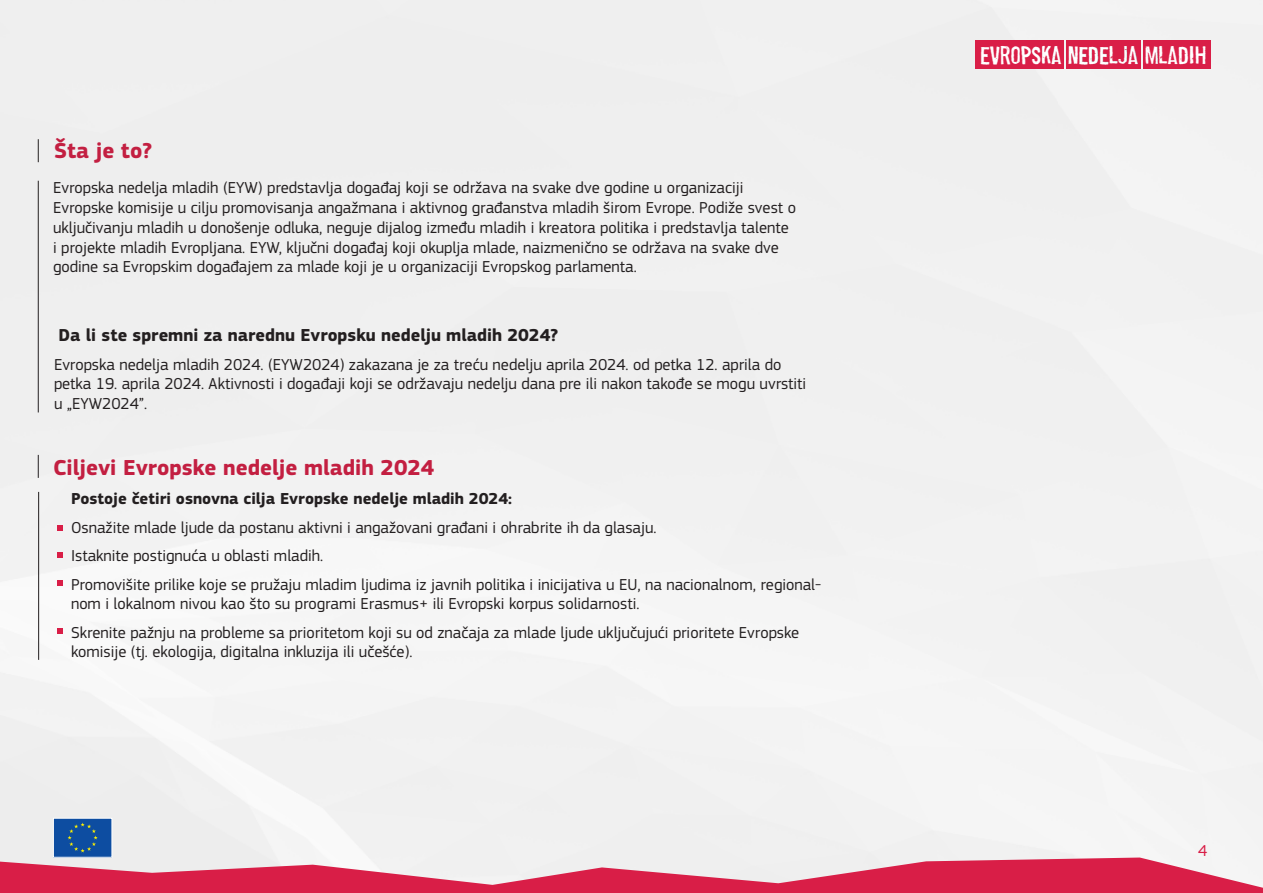
<style>
.page{position:relative;width:1263px;height:893px;background:#fff}
.page>*{position:absolute;margin:0;border:0;box-sizing:border-box;transform-origin:0 0}
.t1{font:30px "Refuse Pro";color:#fff}
.t2{font:700 22.5px "EC Square Sans Pro";color:#c31f41}
.t3{font:700 18px "EC Square Sans Pro";color:#231f20}
.t4{font:16.5px/19.8px "EC Square Sans Pro";color:#231f20}
.t5{font:700 16.5px "EC Square Sans Pro";color:#231f20}
.t6{font:16.5px "EC Square Sans Pro";color:#d91e47}
</style>
<div class="page">
<div style="left:0;top:0;width:1058px;height:857px;background:#f0f0f0"></div>
<div style="left:1058px;top:0;width:205px;height:857px;background:#f2f2f2"></div>
<div style="left:53px;top:818px;width:59px;height:39px;background:#0d4da1"></div>
<svg style="left:68px;top:823px;width:30px;height:29px"></svg>
<div style="left:53px;top:818px;width:59px;height:39px;border:1px solid #fff"></div>
<svg style="left:0;top:857px;width:1263px;height:36px;fill:#d91e47"></svg>
<div style="left:975px;top:40px;width:89px;height:28px;background:#d91e47"></div>
<div style="left:1142px;top:40px;width:68px;height:28px;background:#d91e47"></div>
<div style="left:1066px;top:40px;width:74px;height:28px;background:#d91e47"></div>
<svg style="left:1042px;top:47px;width:1px;height:16px"></svg>
<svg style="left:1052px;top:47px;width:4px;height:17px"></svg>
<svg style="left:1068px;top:47px;width:49px;height:17px"></svg>
<svg style="left:1123px;top:47px;width:4px;height:16px"></svg>
<svg style="left:1135px;top:51px;width:3px;height:13px"></svg>
<svg style="left:1155px;top:47px;width:3px;height:17px"></svg>
<svg style="left:38px;top:139px;width:1px;height:23px"></svg>
<svg style="left:38px;top:455px;width:1px;height:23px"></svg>
<hr style="left:38px;top:181px;width:1px;height:231px;background:#231f20">
<hr style="left:38px;top:492px;width:1px;height:168px;background:#231f20">
<svg style="left:57px;top:525px;width:5px;height:5px"></svg>
<svg style="left:57px;top:628px;width:5px;height:5px"></svg>
<svg style="left:57px;top:553px;width:5px;height:5px"></svg>
<svg style="left:57px;top:581px;width:5px;height:5px"></svg>
<p class="t2" style="left:54px;top:137px;width:100px">Šta je to?</p>
<p class="t4" style="left:53px;top:178px;width:744px">Evropska nedelja mladih (EYW) predstavlja događaj koji se održava na svake dve godine u organizaciji Evropske komisije u cilju promovisanja angažmana i aktivnog građanstva mladih širom Evrope. Podiže svest o uključivanju mladih u donošenje odluka, neguje dijalog između mladih i kreatora politika i predstavlja talente i projekte mladih Evropljana. EYW, ključni događaj koji okuplja mlade, naizmenično se održava na svake dve godine sa Evropskim događajem za mlade koji je u organizaciji Evropskog parlamenta.</p>
<p class="t3" style="left:58px;top:324px;width:501px">Da li ste spremni za narednu Evropsku nedelju mladih 2024?</p>
<p class="t4" style="left:54px;top:354px;width:754px">Evropska nedelja mladih 2024. (EYW2024) zakazana je za treću nedelju aprila 2024. od petka 12. aprila do petka 19. aprila 2024. Aktivnosti i događaji koji se održavaju nedelju dana pre ili nakon takođe se mogu uvrstiti u „EYW2024”.</p>
<p class="t2" style="left:53px;top:454px;width:383px">Ciljevi Evropske nedelje mladih 2024</p>
<p class="t5" style="left:71px;top:489px;width:443px">Postoje četiri osnovna cilja Evropske nedelje mladih 2024:</p>
<p class="t4" style="left:71px;top:517px;width:587px">Osnažite mlade ljude da postanu aktivni i angažovani građani i ohrabrite ih da glasaju.</p>
<p class="t4" style="left:71px;top:546px;width:254px">Istaknite postignuća u oblasti mladih.</p>
<p class="t4" style="left:71px;top:575px;width:752px">Promovišite prilike koje se pružaju mladim ljudima iz javnih politika i inicijativa u EU, na nacionalnom, regional&shy;nom i lokalnom nivou kao što su programi Erasmus+ ili Evropski korpus solidarnosti.</p>
<p class="t4" style="left:71px;top:623px;width:730px">Skrenite pažnju na probleme sa prioritetom koji su od značaja za mlade ljude uključujući prioritete Evropske komisije (tj. ekologija, digitalna inkluzija ili učešće).</p>
<h1 class="t1" style="left:980px;top:37px;width:227px">EVROPSKA NEDELJA MLADIH</h1>
<p class="t6" style="left:1198px;top:841px;width:11px">4</p>
</div>
